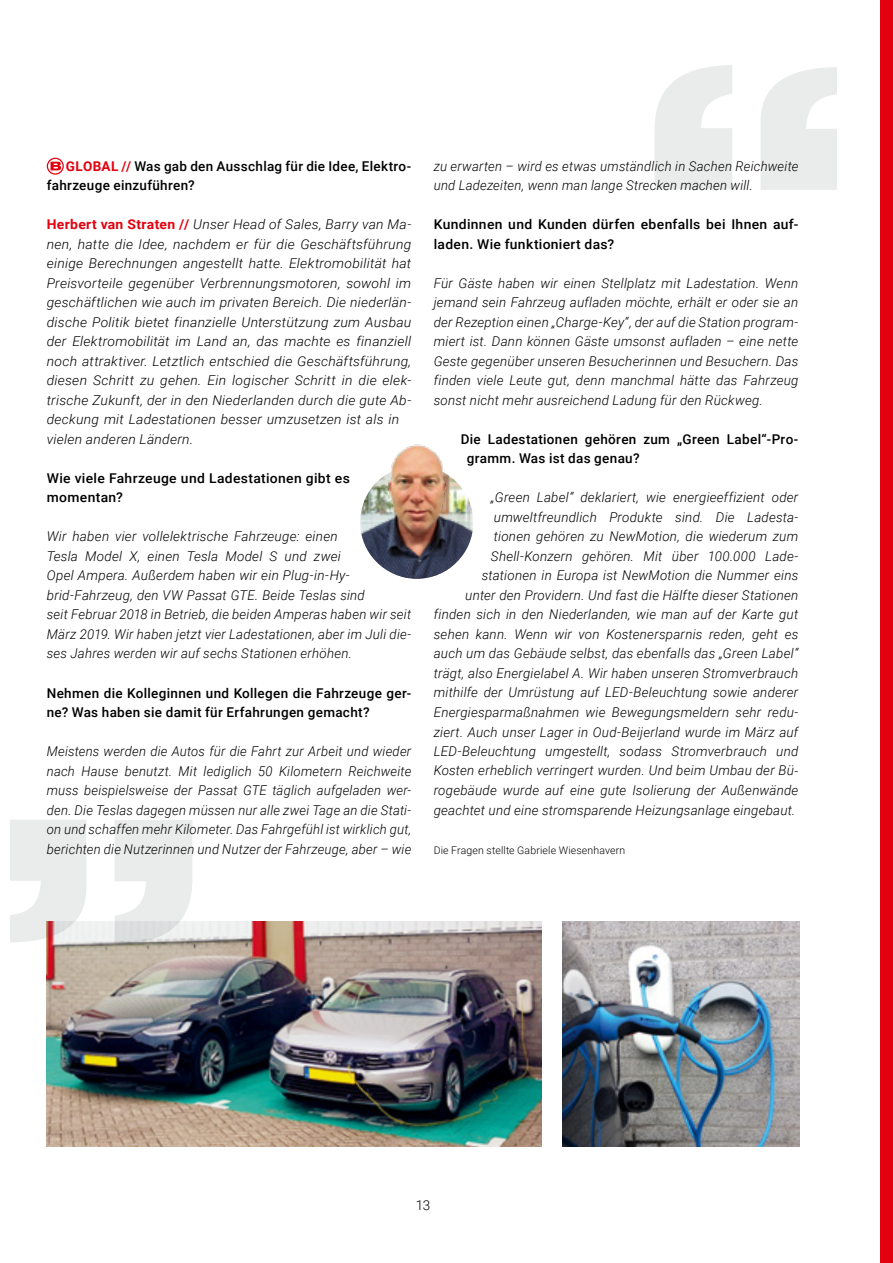
<style>
.page{position:relative;width:893px;height:1263px;background:#fff}
.page>*{position:absolute;margin:0;border:0;box-sizing:border-box;transform-origin:0 0}
.t1{font:italic 300 13.5px/19.5px "Roboto";letter-spacing:.015em;color:#000}
.t2{font:500 13.5px/19.5px "Roboto";letter-spacing:.025em;color:#000}
.t3{font:300 13.5px "Roboto";color:#000}
.t4{font:300 10.5px "Roboto";letter-spacing:.015em;color:#000}
.s1{font-weight:700;color:#e3000f}
.s2{font-weight:700;font-style:normal;color:#e3000f}
</style>
<div class="page">
<img style="left:47px;top:922px;width:494px;height:224px">
<img style="left:563px;top:922px;width:236px;height:224px">
<svg style="left:10px;top:820px;width:182px;height:124px"></svg>
<svg style="left:654px;top:65px;width:183px;height:125px"></svg>
<svg style="left:47px;top:158px;width:17px;height:17px"></svg>
<img style="left:360px;top:444px;width:113px;height:135px">
<div style="left:880px;top:0;width:13px;height:1263px;background:#e3000f"></div>
<p class="t2" style="left:47px;top:156px;width:366px;text-indent:19px"><span class="s1">GLOBAL //</span> Was gab den Ausschlag für die Idee, Elektro&shy;fahrzeuge einzuführen?</p>
<p class="t1" style="left:47px;top:214px;width:366px"><span class="s2">Herbert van Straten //</span> Unser Head of Sales, Barry van Ma&shy;nen, hatte die Idee, nachdem er für die Geschäftsführung einige Berechnungen angestellt hatte. Elektromobilität hat Preisvorteile gegenüber Verbrennungsmotoren, sowohl im geschäftlichen wie auch im privaten Bereich. Die niederlän&shy;dische Politik bietet finanzielle Unterstützung zum Ausbau der Elektromobilität im Land an, das machte es finanziell noch attraktiver. Letztlich entschied die Geschäftsführung, diesen Schritt zu gehen. Ein logischer Schritt in die elek&shy;trische Zukunft, der in den Niederlanden durch die gute Ab&shy;deckung mit Ladestationen besser umzusetzen ist als in vielen anderen Ländern.</p>
<p class="t2" style="left:47px;top:468px;width:305px">Wie viele Fahrzeuge und Ladestationen gibt es momentan?</p>
<p class="t1" style="left:47px;top:526px;width:366px">Wir haben vier vollelektrische Fahrzeuge: einen<br>Tesla Model X, einen Tesla Model S und zwei<br>Opel Ampera. Außerdem haben wir ein Plug-in-Hy&shy;brid-Fahrzeug, den VW Passat GTE. Beide Teslas sind<br>seit Februar 2018 in Betrieb, die beiden Amperas haben wir seit März 2019. Wir haben jetzt vier Ladestationen, aber im Juli die&shy;ses Jahres werden wir auf sechs Stationen erhöhen.</p>
<p class="t2" style="left:47px;top:682px;width:366px">Nehmen die Kolleginnen und Kollegen die Fahrzeuge ger&shy;ne? Was haben sie damit für Erfahrungen gemacht?</p>
<p class="t1" style="left:47px;top:741px;width:366px;text-align:justify">Meistens werden die Autos für die Fahrt zur Arbeit und wieder nach Hause benutzt. Mit lediglich 50 Kilometern Reichweite muss beispielsweise der Passat GTE täglich aufgeladen wer&shy;den. Die Teslas dagegen müssen nur alle zwei Tage an die Stati&shy;on und schaffen mehr Kilometer. Das Fahrgefühl ist wirklich gut, berichten die Nutzerinnen und Nutzer der Fahrzeuge, aber – wie</p>
<p class="t1" style="left:434px;top:156px;width:366px">zu erwarten – wird es etwas umständlich in Sachen Reichweite und Ladezeiten, wenn man lange Strecken machen will.</p>
<p class="t2" style="left:434px;top:214px;width:366px">Kundinnen und Kunden dürfen ebenfalls bei Ihnen auf&shy;laden. Wie funktioniert das?</p>
<p class="t1" style="left:434px;top:273px;width:366px;text-align:justify">Für Gäste haben wir einen Stellplatz mit Ladestation. Wenn jemand sein Fahrzeug aufladen möchte, erhält er oder sie an der Rezeption einen „Charge-Key“, der auf die Station program&shy;miert ist. Dann können Gäste umsonst aufladen – eine nette Geste gegenüber unseren Besucherinnen und Besuchern. Das finden viele Leute gut, denn manchmal hätte das Fahrzeug sonst nicht mehr ausreichend Ladung für den Rückweg.</p>
<p class="t2" style="left:467px;top:429px;width:333px;text-indent:-6px">Die Ladestationen gehören zum „Green Label“-Pro&shy;gramm. Was ist das genau?</p>
<p class="t1" style="left:434px;top:487px;width:366px;text-align:right">„Green Label“ deklariert, wie energieeffizient oder umweltfreundlich Produkte sind. Die Ladesta-<br>tionen gehören zu NewMotion, die wiederum zum Shell-Konzern gehören. Mit über 100.000 Lade&shy;stationen in Europa ist NewMotion die Nummer eins<br>unter den Providern. Und fast die Hälfte dieser Stationen finden sich in den Niederlanden, wie man auf der Karte gut sehen kann. Wenn wir von Kostenersparnis reden, geht es auch um das Gebäude selbst, das ebenfalls das „Green Label“ trägt, also Energielabel A. Wir haben unseren Stromverbrauch mithilfe der Umrüstung auf LED-Beleuchtung sowie anderer Energiesparmaßnahmen wie Bewegungsmeldern sehr redu&shy;ziert. Auch unser Lager in Oud-Beijerland wurde im März auf LED-Beleuchtung umgestellt, sodass Stromverbrauch und Kosten erheblich verringert wurden. Und beim Umbau der Bü&shy;rogebäude wurde auf eine gute Isolierung der Außenwände geachtet und eine stromsparende Heizungsanlage eingebaut.</p>
<p class="t4" style="left:434px;top:842px;width:193px">Die Fragen stellte Gabriele Wiesenhavern</p>
<p class="t3" style="left:416px;top:1195px;width:16px">13</p>
</div>
